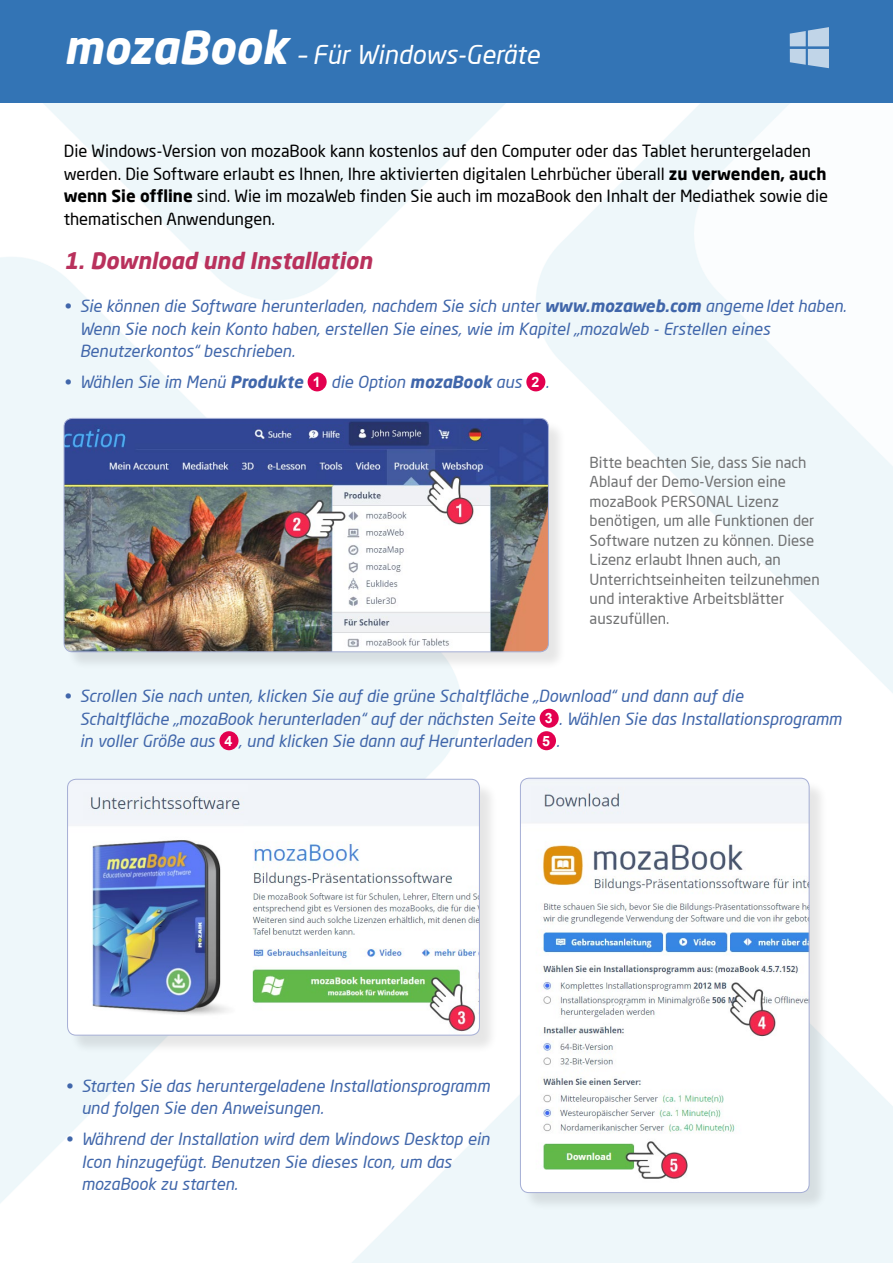
<style>
.page{position:relative;width:893px;height:1263px;background:#fff}
.page>*{position:absolute;margin:0;border:0;box-sizing:border-box;transform-origin:0 0}
.t1{font:italic 25.5px "Neo Sans Pro";color:#fff}
.t2{font:italic 700 22.5px "Neo Sans Pro";color:#b9315c}
.t3{font:italic 16.5px/22.5px "Neo Sans Pro";color:#4066aa}
.t4{font:16.5px/22.5px "Neo Sans Pro";color:#000}
.t5{font:15px/19.5px "Neo Sans Pro";color:#707172}
.s1{font-weight:700;font-size:45px}
.s2{font-weight:700}
.s3{font-family:"Arial";font-weight:700;font-style:normal;font-size:14.25px;color:#fff}
</style>
<div class="page">
<img style="left:0;top:102px;width:893px;height:1161px">
<div style="left:0;top:0;width:893px;height:102px;background:#3374b5"></div>
<div style="left:308px;top:372px;width:19px;height:19px;background:#e3004f;border-radius:50%"></div>
<div style="left:526px;top:372px;width:19px;height:19px;background:#e3004f;border-radius:50%"></div>
<div style="left:540px;top:709px;width:19px;height:19px;background:#e3004f;border-radius:50%"></div>
<div style="left:219px;top:731px;width:20px;height:19px;background:#e3004f;border-radius:50%"></div>
<div style="left:537px;top:731px;width:19px;height:19px;background:#e3004f;border-radius:50%"></div>
<div style="left:66px;top:420px;width:501px;height:250px;background:#000;opacity:.1"></div>
<img style="left:64px;top:418px;width:484px;height:234px">
<div style="left:64px;top:418px;width:485px;height:234px;border:1px solid #a5aed5;border-radius:9px"></div>
<div style="left:70px;top:781px;width:428px;height:273px;background:#000;opacity:.1"></div>
<img style="left:68px;top:779px;width:411px;height:256px">
<div style="left:67px;top:779px;width:413px;height:256px;border:1px solid #a5aed5;border-radius:9px"></div>
<div style="left:522px;top:780px;width:306px;height:432px;background:#000;opacity:.1"></div>
<img style="left:520px;top:778px;width:289px;height:414px">
<div style="left:520px;top:778px;width:289px;height:415px;border:1px solid #a5aed5;border-radius:9px"></div>
<svg style="left:790px;top:27px;width:39px;height:41px"></svg>
<h1 class="t1" style="left:64px;top:39px;width:477px"><span class="s1">mozaBook</span> – Für Windows-Geräte</h1>
<p class="t4" style="left:64px;top:140px;width:766px">Die Windows-Version von mozaBook kann kostenlos auf den Computer oder das Tablet heruntergeladen werden. Die Software erlaubt es Ihnen, Ihre aktivierten digitalen Lehrbücher überall <span class="s2">zu verwenden, auch wenn Sie offline</span> sind. Wie im mozaWeb finden Sie auch im mozaBook den Inhalt der Mediathek sowie die thematischen Anwendungen.</p>
<h2 class="t2" style="left:64px;top:246px;width:310px">1. Download und Installation</h2>
<p class="t3" style="left:80px;top:295px;width:768px;text-indent:-16px">• Sie können die Software herunterladen, nachdem Sie sich unter <span class="s2">www.mozaweb.com</span> angeme ldet haben.<br>Wenn Sie noch kein Konto haben, erstellen Sie eines, wie im Kapitel „mozaWeb - Erstellen eines<br>Benutzerkontos“ beschrieben.</p>
<p class="t3" style="left:64px;top:371px;width:487px">• Wählen Sie im Menü <span class="s2">Produkte</span> <span class="s3">1</span> die Option <span class="s2">mozaBook</span> aus <span class="s3">2</span> .</p>
<p class="t5" style="left:590px;top:452px;width:232px">Bitte beachten Sie, dass Sie nach<br>Ablauf der Demo-Version eine mozaBook PERSONAL Lizenz benötigen, um alle Funktionen der<br>Software nutzen zu können. Diese<br>Lizenz erlaubt Ihnen auch, an<br>Unterrichtseinheiten teilzunehmen und interaktive Arbeitsblätter auszufüllen.</p>
<p class="t3" style="left:80px;top:685px;width:763px;text-indent:-16px">• Scrollen Sie nach unten, klicken Sie auf die grüne Schaltfläche „Download“ und dann auf die<br>Schaltfläche „mozaBook herunterladen“ auf der nächsten Seite <span class="s3">3</span> . Wählen Sie das Installationsprogramm in voller Größe aus <span class="s3">4</span> , und klicken Sie dann auf Herunterladen <span class="s3">5</span> .</p>
<p class="t3" style="left:81px;top:1074px;width:410px;text-indent:-16px">• Starten Sie das heruntergeladene Installationsprogramm und folgen Sie den Anweisungen.</p>
<p class="t3" style="left:81px;top:1128px;width:410px;text-indent:-16px">• Während der Installation wird dem Windows Desktop ein<br>Icon hinzugefügt. Benutzen Sie dieses Icon, um das mozaBook zu starten.</p>
</div>
